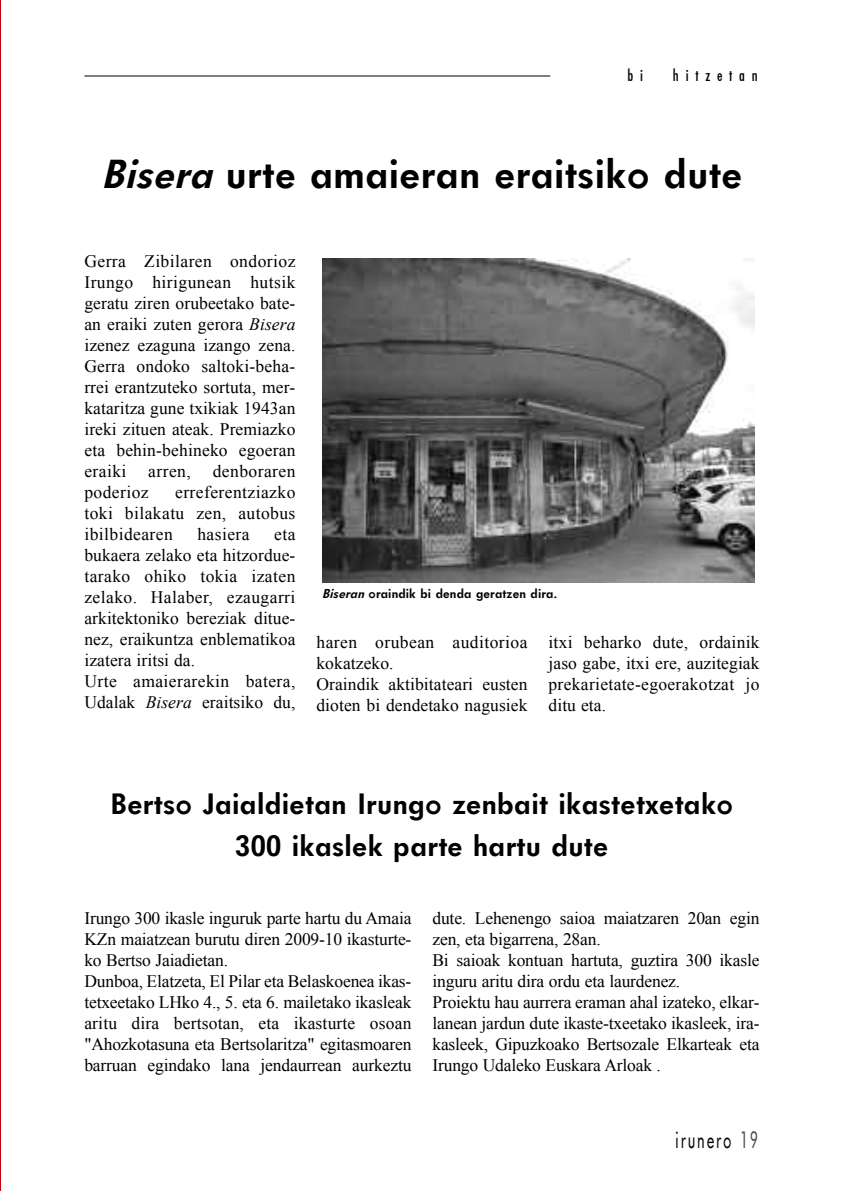
<style>
.page{position:relative;width:844px;height:1191px;background:#fff}
.page>*{position:absolute;margin:0;border:0;box-sizing:border-box;transform-origin:0 0}
.t1{font:700 38.5px "Futurist";color:#000}
.t2{font:700 28px/42.4px "Futurist";color:#000;text-align:center}
.t3{font:22.4px "Futurist";letter-spacing:.11em;color:#000;scale:.62 1}
.t4{font:17.5px/21px "Times New Roman";letter-spacing:-.01em;color:#000}
.t5{font:17.5px "Times New Roman";letter-spacing:.025em;color:#000}
.t6{font:15.75px "Futurist Condensed";letter-spacing:.43em;color:#000}
.t7{font:700 12.25px "Futurist";color:#000}
.s1{font-style:italic}
.s2{color:#4d4d4d}
</style>
<div class="page">
<hr style="left:0;top:0;width:1px;height:1191px;background:#c10016">
<hr style="left:84px;top:76px;width:466px;height:1px;background:#000">
<img style="left:322px;top:258px;width:432px;height:324px">
<p class="t6" style="left:627px;top:67px;width:17px">b i</p>
<p class="t6" style="left:672px;top:67px;width:86px">hitzetan</p>
<h1 class="t1" style="left:101px;top:149px;width:643px"><span class="s1">Bisera</span> urte amaieran eraitsiko dute</h1>
<p class="t4" style="left:84px;top:250px;width:212px;text-align:justify">Gerra Zibilaren ondorioz Irungo hirigunean hutsik geratu ziren orubeetako bate&shy;an eraiki zuten gerora <span class="s1">Bisera </span>izenez ezaguna izango zena.<br>Gerra ondoko saltoki-beha&shy;rrei erantzuteko sortuta, mer&shy;kataritza gune txikiak 1943an ireki zituen ateak. Premiazko eta behin-behineko egoeran eraiki arren, denboraren poderioz</p>
<p class="t4" style="left:84px;top:481px;width:212px;text-align:justify;text-indent:91px">erreferentziazko toki bilakatu zen, autobus ibilbidearen</p>
<p class="t5" style="left:197px;top:524px;width:54px">hasiera</p>
<p class="t4" style="left:84px;top:523px;width:212px;text-indent:190px">eta bukaera zelako eta hitzordue&shy;tarako ohiko tokia izaten zelako. Halaber, ezaugarri arkitektoniko bereziak ditue&shy;nez, eraikuntza enblematikoa izatera iritsi da.<br>Urte amaierarekin batera,<br>Udalak <span class="s1">Bisera</span> eraitsiko du,</p>
<p class="t7" style="left:322px;top:586px;width:236px"><span class="s1">Biseran</span> oraindik bi denda geratzen dira.</p>
<p class="t4" style="left:316px;top:632px;width:212px">haren orubean auditorioa kokatzeko.<br>Oraindik aktibitateari eusten dioten bi dendetako nagusiek</p>
<p class="t4" style="left:548px;top:632px;width:212px;text-align:justify">itxi beharko dute, ordainik jaso gabe, itxi ere, auzitegiak prekarietate-egoerakotzat jo ditu eta.</p>
<h2 class="t2" style="left:110px;top:782px;width:624px">Bertso Jaialdietan Irungo zenbait ikastetxetako<br>300 ikaslek parte hartu dute</h2>
<p class="t4" style="left:84px;top:907px;width:328px">Irungo 300 ikasle inguruk parte hartu du Amaia KZn maiatzean burutu diren 2009-10 ikasturte&shy;ko Bertso Jaiadietan.<br>Dunboa, Elatzeta, El Pilar eta Belaskoenea ikas&shy;tetxeetako LHko 4., 5. eta 6. mailetako ikasleak aritu dira bertsotan, eta ikasturte osoan "Ahozkotasuna eta Bertsolaritza" egitasmoaren barruan egindako lana jendaurrean aurkeztu</p>
<p class="t4" style="left:432px;top:907px;width:328px">dute. Lehenengo saioa maiatzaren 20an egin zen, eta bigarrena, 28an.<br>Bi saioak kontuan hartuta, guztira 300 ikasle inguru aritu dira ordu eta laurdenez.<br>Proiektu hau aurrera eraman ahal izateko, elkar&shy;lanean jardun dute ikaste-txeetako ikasleek, ira&shy;kasleek, Gipuzkoako Bertsozale Elkarteak eta Irungo Udaleko Euskara Arloak .</p>
<p class="t3" style="left:675px;top:1126px;width:135px">irunero <span class="s2">19</span></p>
</div>
